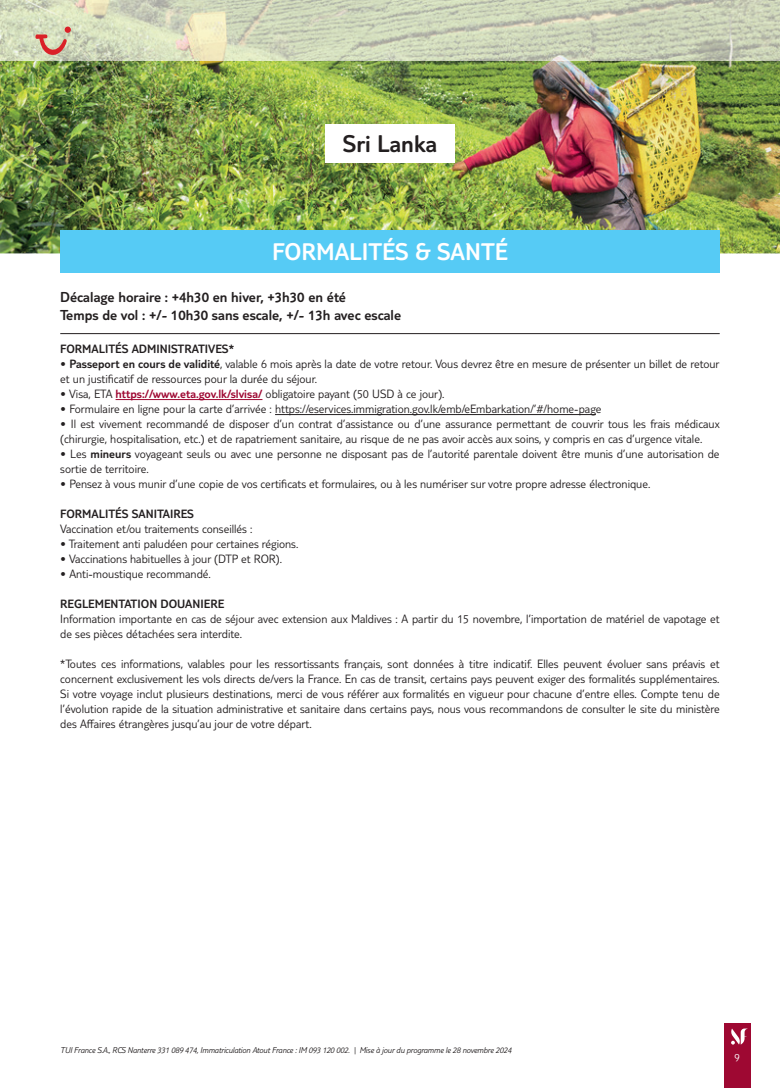
<style>
.page{position:relative;width:780px;height:1088px;background:#fff}
.page>*{position:absolute;margin:0;border:0;box-sizing:border-box;transform-origin:0 0}
.t1{font:300 25px "TUI Type";color:#fff}
.t2{font:300 25px "TUI Type";color:#231f20}
.t3{font:300 15px/18px "TUI Type";color:#231f20}
.t4{font:300 12.5px/15px "TUI Type";color:#231f20}
.t5{font:300 12.5px "TUI Type";color:#231f20}
.t6{font:300 11.25px "TUI Type";color:#fff}
.t7{font:italic 300 8.75px "TUI Type";letter-spacing:-.02em;color:#231f20}
.s1{font-style:inherit}
.s2{color:#9e0832}
</style>
<div class="page">
<div style="left:724px;top:1023px;width:26px;height:65px;background:#9e0832"></div>
<svg style="left:731px;top:1028px;width:17px;height:16px"></svg>
<img style="left:0;top:60px;width:780px;height:193px">
<img style="left:0;top:0;width:780px;height:60px">
<div style="left:325px;top:124px;width:130px;height:39px;background:#fff"></div>
<hr style="left:60px;top:333px;width:659px;height:1px;background:#231f20">
<hr style="left:116px;top:399px;width:146px;height:1px;background:#9e0832">
<hr style="left:275px;top:414px;width:320px;height:1px;background:#231f20">
<div style="left:60px;top:230px;width:659px;height:43px;background:#56cbf5"></div>
<svg style="left:35px;top:27px;width:36px;height:33px"></svg>
<h1 class="t2" style="left:343px;top:129px;width:96px">Sri Lanka</h1>
<h1 class="t1" style="left:272px;top:237px;width:237px">FORMALITÉS &amp; SANTÉ</h1>
<p class="t3" style="left:60px;top:288px;width:342px">Décalage horaire : +4h30 en hiver, +3h30 en été<br>Temps de vol : +/- 10h30 sans escale, +/- 13h avec escale</p>
<p class="t5" style="left:60px;top:341px;width:175px">FORMALITÉS ADMINISTRATIVES*</p>
<p class="t4" style="left:60px;top:356px;width:660px">• <span class="s1">Passeport en cours de validité</span> , valable 6 mois après la date de votre retour. Vous devrez être en mesure de présenter un billet de retour et un justificatif de ressources pour la durée du séjour.</p>
<p class="t4" style="left:60px;top:386px;width:386px">• Visa, ETA <span class="s2">https://www.eta.gov.lk/slvisa/</span> obligatoire payant (50 USD à ce jour).</p>
<p class="t4" style="left:60px;top:401px;width:542px">• Formulaire en ligne pour la carte d’arrivée : https://eservices.immigration.gov.lk/emb/eEmbarkation/’#/home-page</p>
<p class="t4" style="left:60px;top:416px;width:661px">• Il est vivement recommandé de disposer d’un contrat d’assistance ou d’une assurance permettant de couvrir tous les frais médicaux (chirurgie, hospitalisation, etc.) et de rapatriement sanitaire, au risque de ne pas avoir accès aux soins, y compris en cas d’urgence vitale.</p>
<p class="t4" style="left:60px;top:446px;width:661px">• Les <span class="s1">mineurs</span> voyageant seuls ou avec une personne ne disposant pas de l’autorité parentale doivent être munis d’une autorisation de sortie de territoire.</p>
<p class="t4" style="left:60px;top:476px;width:591px">• Pensez à vous munir d’une copie de vos certificats et formulaires, ou à les numériser sur votre propre adresse électronique.</p>
<p class="t5" style="left:60px;top:506px;width:135px">FORMALITÉS SANITAIRES</p>
<p class="t4" style="left:60px;top:521px;width:194px">Vaccination et/ou traitements conseillés :</p>
<p class="t4" style="left:60px;top:536px;width:239px">• Traitement anti paludéen pour certaines régions.</p>
<p class="t4" style="left:60px;top:551px;width:223px">• Vaccinations habituelles à jour (DTP et ROR).</p>
<p class="t4" style="left:60px;top:566px;width:152px">• Anti-moustique recommandé.</p>
<p class="t5" style="left:60px;top:596px;width:165px">REGLEMENTATION DOUANIERE</p>
<p class="t4" style="left:60px;top:611px;width:661px">Information importante en cas de séjour avec extension aux Maldives : A partir du 15 novembre, l’importation de matériel de vapotage et de ses pièces détachées sera interdite.</p>
<p class="t4" style="left:60px;top:656px;width:661px;text-align:justify">*Toutes ces informations, valables pour les ressortissants français, sont données à titre indicatif. Elles peuvent évoluer sans préavis et concernent exclusivement les vols directs de/vers la France. En cas de transit, certains pays peuvent exiger des formalités supplémentaires.<br>Si votre voyage inclut plusieurs destinations, merci de vous référer aux formalités en vigueur pour chacune d’entre elles. Compte tenu de l’évolution rapide de la situation administrative et sanitaire dans certains pays, nous vous recommandons de consulter le site du ministère des Affaires étrangères jusqu’au jour de votre départ.</p>
<p class="t7" style="left:60px;top:1045px;width:452px">TUI France S.A., RCS Nanterre 331 089 474, Immatriculation Atout France : IM 093 120 002. | Mise à jour du programme le 28 novembre 2024</p>
<p class="t6" style="left:734px;top:1050px;width:7px">9</p>
</div>
